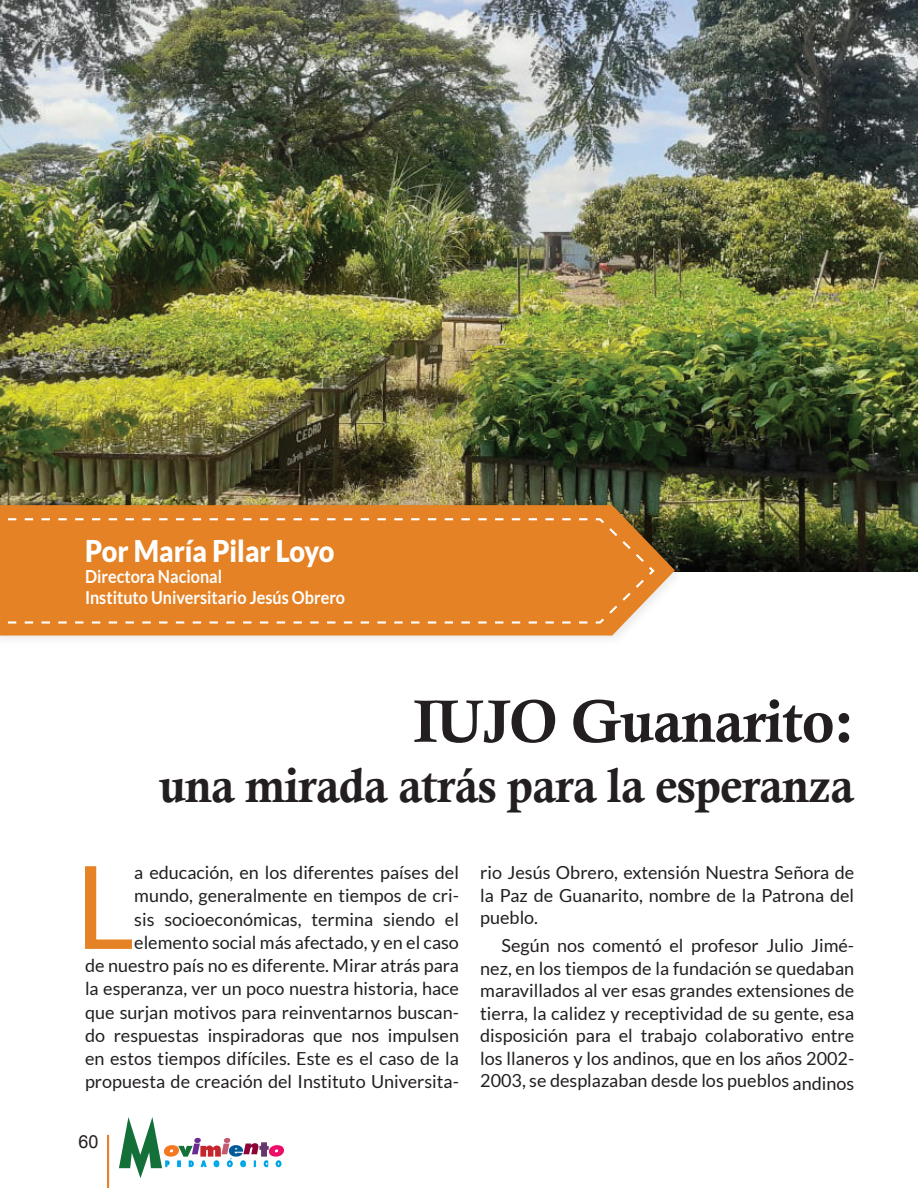
<style>
.page{position:relative;width:918px;height:1188px;background:#fff}
.page>*{position:absolute;margin:0;border:0;box-sizing:border-box;transform-origin:0 0}
.t1{font:115.35px "Lato";color:#e58225}
.t2{font:60px "Calis MT Bol";letter-spacing:-.02em;color:#231f20}
.t3{font:48px "Calis MT Bol";letter-spacing:-.02em;color:#231f20}
.t4{font:900 30px "Lato";color:#fff;scale:.9 1}
.t5{font:18px/23.2px "Lato";color:#231f20;text-align:justify}
.t6{font:700 18px/21px "Lato";color:#fff;scale:.9 1}
.t7{font:18px "Arial";color:#231f20}
.t8{font:12px "Times New Roman";color:#00aeef}
</style>
<div class="page">
<hr style="left:107px;top:1135px;width:2px;height:53px;background:#e58225">
<svg style="left:119px;top:1117px;width:165px;height:61px"></svg>
<img style="left:0;top:0;width:918px;height:571px">
<div style="left:0;top:499px;width:686px;height:149px;background:#231f20;opacity:.1"></div>
<svg style="left:0;top:505px;width:675px;height:131px;background:#d8893b"></svg>
<div style="left:0;top:517px;width:656px;height:108px;background:#e58225"></div>
<h3 class="t4" style="left:85px;top:534px;width:279px">Por María Pilar Loyo</h3>
<p class="t6" style="left:85px;top:566px;width:291px">Directora Nacional<br>Instituto Universitario Jesús Obrero</p>
<h2 class="t2" style="left:414px;top:687px;width:442px">IUJO Guanarito:</h2>
<h3 class="t3" style="left:159px;top:758px;width:696px">una mirada atrás para la esperanza</h3>
<p class="t5" style="left:85px;top:861px;width:376px;text-align:right">a educación, en los diferentes países del mundo, generalmente en tiempos de cri-<br>sis socioeconómicas, termina siendo el elemento social más afectado, y en el caso<br>de nuestro país no es diferente. Mirar atrás para la esperanza, ver un poco nuestra historia, hace que surjan motivos para reinventarnos buscan&shy;do respuestas inspiradoras que nos impulsen en estos tiempos difíciles. Este es el caso de la propuesta de creación del Instituto Universita-</p>
<h1 class="t1" style="left:75px;top:843px;width:61px">L</h1>
<p class="t7" style="left:79px;top:1130px;width:22px">60</p>
<p class="t8" style="left:229px;top:1154px;width:5px">´</p>
<p class="t5" style="left:480px;top:861px;width:375px;line-height:22.5px">rio Jesús Obrero, extensión Nuestra Señora de la Paz de Guanarito, nombre de la Patrona del pueblo.</p>
<p class="t5" style="left:480px;top:934px;width:376px;line-height:22.5px;text-indent:21px">Según nos comentó el profesor Julio Jimé&shy;nez, en los tiempos de la fundación se quedaban maravillados al ver esas grandes extensiones de tierra, la calidez y receptividad de su gente, esa disposición para el trabajo colaborativo entre los llaneros y los andinos, que en los años 2002- 2003, se desplazaban desde los pueblos andinos</p>
</div>
